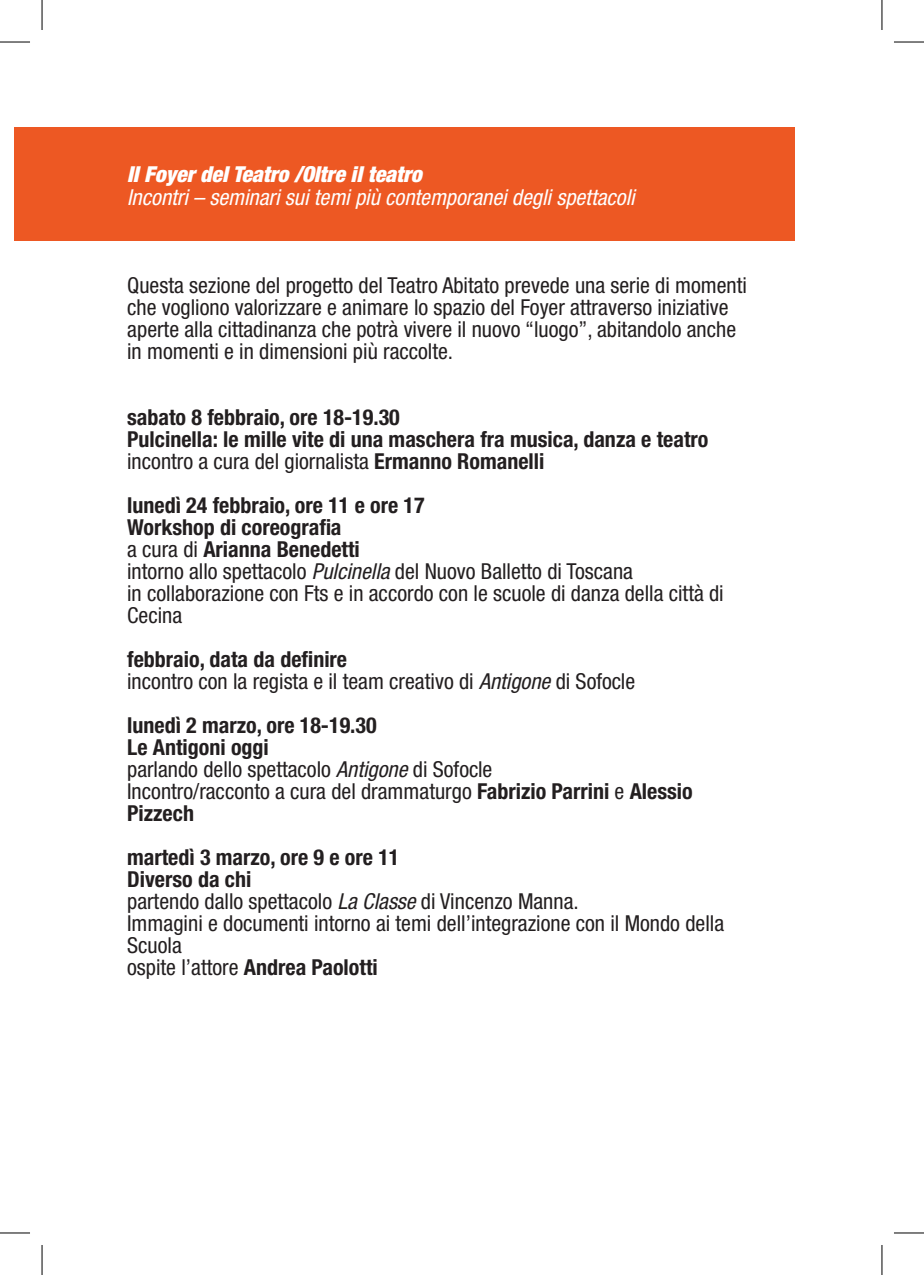
<style>
.page{position:relative;width:924px;height:1275px;background:#fff}
.page>*{position:absolute;margin:0;border:0;box-sizing:border-box;transform-origin:0 0}
.t1{font:condensed 22px/22px "Helvetica Neue LT Std";color:#231f20}
.t2{font:700 condensed 22px/22px "Helvetica Neue LT Std";color:#231f20}
.t3{font:italic condensed 22px "Helvetica Neue LT Std";color:#fff}
.t4{font:italic 900 condensed 22px "Helvetica Neue LT Std";color:#fff}
.s1{font-weight:400}
.s2{font-weight:700}
.s3{font-style:italic}
</style>
<div class="page">
<div style="left:14px;top:127px;width:780px;height:113px;background:#ed5823"></div>
<hr style="left:0;top:42px;width:30px;height:1px;background:#000">
<hr style="left:893px;top:42px;width:30px;height:1px;background:#000">
<hr style="left:0;top:1232px;width:30px;height:1px;background:#000">
<hr style="left:893px;top:1232px;width:30px;height:1px;background:#000">
<hr style="left:42px;top:0;width:1px;height:30px;background:#000">
<hr style="left:42px;top:1245px;width:1px;height:30px;background:#000">
<hr style="left:881px;top:0;width:1px;height:30px;background:#000">
<hr style="left:881px;top:1245px;width:1px;height:30px;background:#000">
<p class="t4" style="left:127px;top:161px;width:296px">Il Foyer del Teatro /Oltre il teatro</p>
<p class="t3" style="left:127px;top:184px;width:508px">Incontri – seminari sui temi più contemporanei degli spettacoli</p>
<p class="t1" style="left:127px;top:274px;width:621px">Questa sezione del progetto del Teatro Abitato prevede una serie di momenti che vogliono valorizzare e animare lo spazio del Foyer attraverso iniziative aperte alla cittadinanza che potrà vivere il nuovo “luogo”, abitandolo anche in momenti e in dimensioni più raccolte.</p>
<p class="t2" style="left:127px;top:405px;width:582px">sabato 8 febbraio, ore 18-19.30<br>Pulcinella: le mille vite di una maschera fra musica, danza e teatro <span class="s1">incontro a cura del giornalista</span> Ermanno Romanelli</p>
<p class="t1" style="left:127px;top:494px;width:598px"><span class="s2">lunedì 24 febbraio, ore 11 e ore 17<br>Workshop di coreografia<br></span>a cura di <span class="s2">Arianna Benedetti<br></span>intorno allo spettacolo <span class="s3">Pulcinella</span> del Nuovo Balletto di Toscana<br>in collaborazione con Fts e in accordo con le scuole di danza della città di Cecina</p>
<p class="t1" style="left:127px;top:648px;width:509px"><span class="s2">febbraio, data da definire<br></span>incontro con la regista e il team creativo di <span class="s3">Antigone</span> di Sofocle</p>
<p class="t1" style="left:127px;top:714px;width:567px"><span class="s2">lunedì 2 marzo, ore 18-19.30<br>Le Antigoni oggi<br></span>parlando dello spettacolo <span class="s3">Antigone</span> di Sofocle<br>Incontro/racconto a cura del drammaturgo <span class="s2">Fabrizio Parrini</span> e <span class="s2">Alessio Pizzech</span></p>
<p class="t1" style="left:127px;top:846px;width:598px"><span class="s2">martedì 3 marzo, ore 9 e ore 11<br>Diverso da chi<br></span>partendo dallo spettacolo <span class="s3">La Classe</span> di Vincenzo Manna.<br>Immagini e documenti intorno ai temi dell’integrazione con il Mondo della Scuola<br>ospite l’attore <span class="s2">Andrea Paolotti</span></p>
</div>
